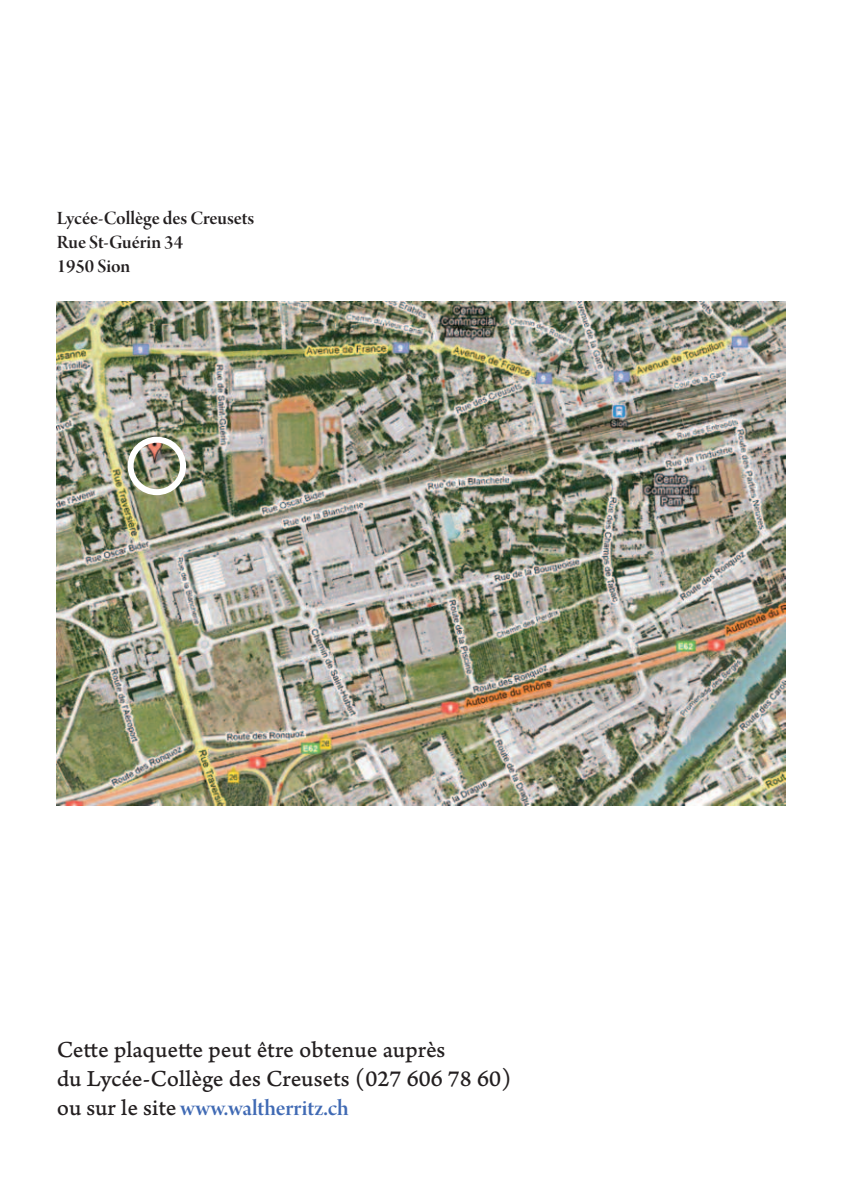
<style>
.page{position:relative;width:842px;height:1191px;background:#fff}
.page>*{position:absolute;margin:0;border:0;box-sizing:border-box;transform-origin:0 0}
.t1{font:24px/28.8px "Arno Pro Caption";letter-spacing:-.005em;color:#231f20}
.t2{font:24px "Arno Pro Smbd Display";color:#406ab4}
.t3{font:20px/24px "Arno Pro Smbd Display";color:#231f20}
.s1{font-family:"Arno Pro Caption";color:#231f20}
</style>
<div class="page">
<img style="left:57px;top:301px;width:728px;height:505px">
<img style="left:128px;top:437px;width:58px;height:58px">
<p class="t3" style="left:57px;top:207px;width:199px">Lycée-Collège desCreusets<br>Rue St-Guérin 34<br>1950 Sion</p>
<p class="t1" style="left:57px;top:1037px;width:456px">Cette plaquette peut être obtenue auprès<br>du Lycée-Collège des Creusets (027 606 78 60)</p>
<p class="t2" style="left:57px;top:1098px;width:294px"><span class="s1">ou sur le site</span> www.waltherritz.ch</p>
</div>
